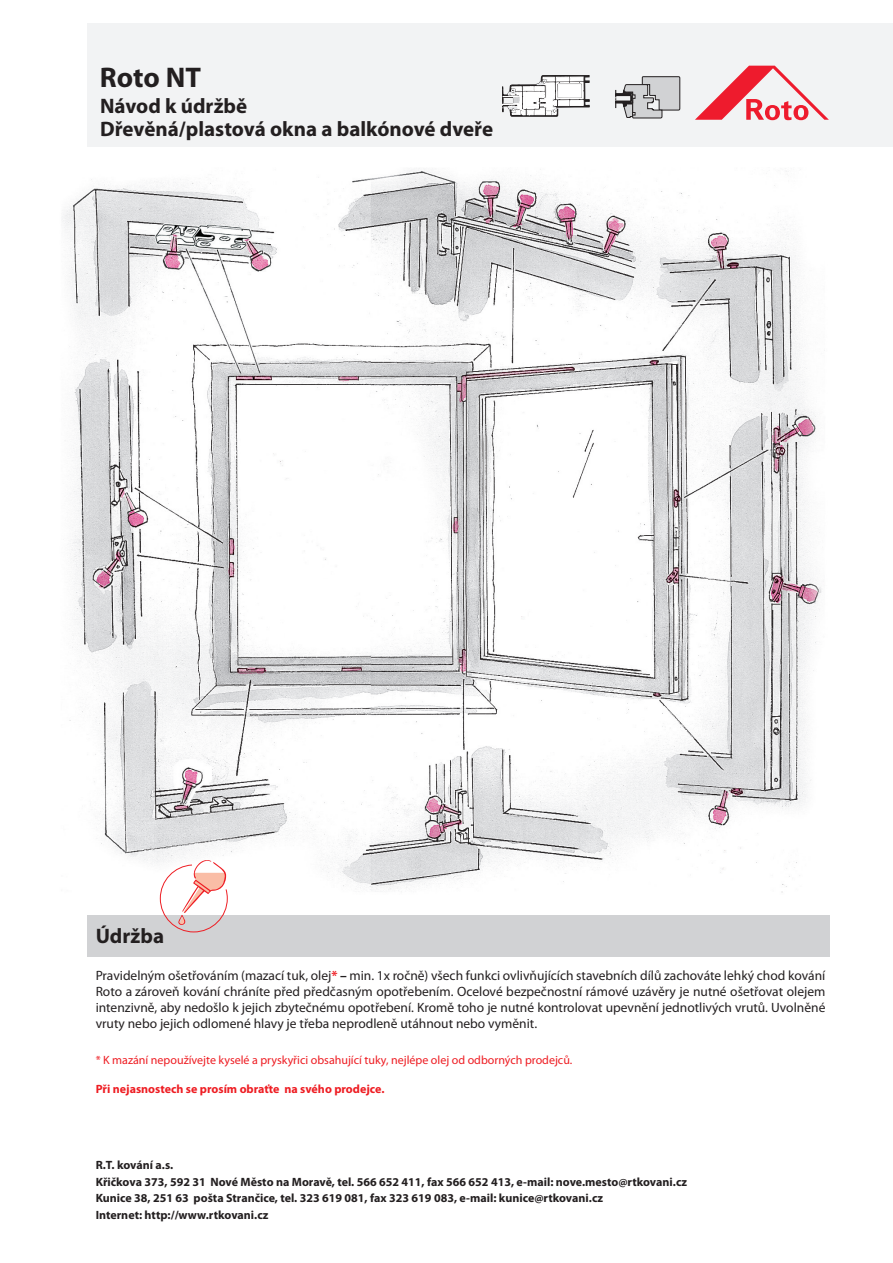
<style>
.page{position:relative;width:893px;height:1263px;background:#fff}
.page>*{position:absolute;margin:0;border:0;box-sizing:border-box;transform-origin:0 0}
.ROTO-Head{font:700 28.5px "Myriad Pro";color:#231f20}
.Subhead{font:700 21px "Myriad Pro";color:#231f20}
.GS{font:13.5px/16.2px "Myriad Pro";color:#231f20;text-align:justify}
.Grundschrift{font:700 12px "Myriad Pro";color:#231f20}
.GS-2{font:12px "Myriad Pro";color:#ee1d23}
.GS-3{font:700 12px "Myriad Pro";color:#ee1d23}
.s1{font-weight:700;color:#ee1d23}
.s2{font-weight:700}
</style>
<div class="page">
<div style="left:87px;top:23px;width:806px;height:123px;background:#f2f3f4"></div>
<div style="left:87px;top:914px;width:742px;height:43px;background:#d1d2d4"></div>
<img style="left:62px;top:168px;width:767px;height:747px">
<svg style="left:160px;top:860px;width:68px;height:73px"></svg>
<svg style="left:615px;top:76px;width:65px;height:43px"></svg>
<svg style="left:503px;top:75px;width:86px;height:41px"></svg>
<svg style="left:695px;top:66px;width:134px;height:54px"></svg>
<p class="ROTO-Head" style="left:100px;top:58px;width:103px">Roto NT</p>
<p class="Subhead" style="left:100px;top:93px;width:149px">Návod k údržbě</p>
<p class="Subhead" style="left:100px;top:115px;width:395px">Dřevěná/plastová okna a balkónové dveře</p>
<p class="Subhead" style="left:96px;top:922px;width:70px">Údržba</p>
<p class="GS" style="left:96px;top:967px;width:731px">Pravidelným ošetřováním (mazací tuk, olej<span class="s1">*</span> <span class="s2">–</span> min. 1x ročně) všech funkci ovlivňujících stavebních dílů zachováte lehký chod kování Roto a zároveň kování chráníte před předčasným opotřebením. Ocelové bezpečnostní rámové uzávěry je nutné ošetřovat olejem intenzivně, aby nedošlo k jejich zbytečnému opotřebení. Kromě toho je nutné kontrolovat upevnění jednotlivých vrutů. Uvolněné vruty nebo jejich odlomené hlavy je třeba neprodleně utáhnout nebo vyměnit.</p>
<p class="GS-2" style="left:96px;top:1053px;width:478px">* K mazání nepoužívejte kyselé a pryskyřici obsahující tuky, nejlépe olej od odborných prodejců.</p>
<p class="GS-3" style="left:96px;top:1081px;width:290px">Při nejasnostech se prosím obraťte na svého prodejce.</p>
<p class="Grundschrift" style="left:96px;top:1157px;width:79px">R.T. kování a.s.</p>
<p class="Grundschrift" style="left:96px;top:1174px;width:593px">Křičkova 373, 592 31 Nové Město na Moravě, tel. 566 652 411, fax 566 652 413, e-mail: nove.mesto@rtkovani.cz</p>
<p class="Grundschrift" style="left:96px;top:1190px;width:509px">Kunice 38, 251 63 pošta Strančice, tel. 323 619 081, fax 323 619 083, e-mail: kunice@rtkovani.cz</p>
<p class="Grundschrift" style="left:96px;top:1207px;width:174px">Internet: http://www.rtkovani.cz</p>
</div>
